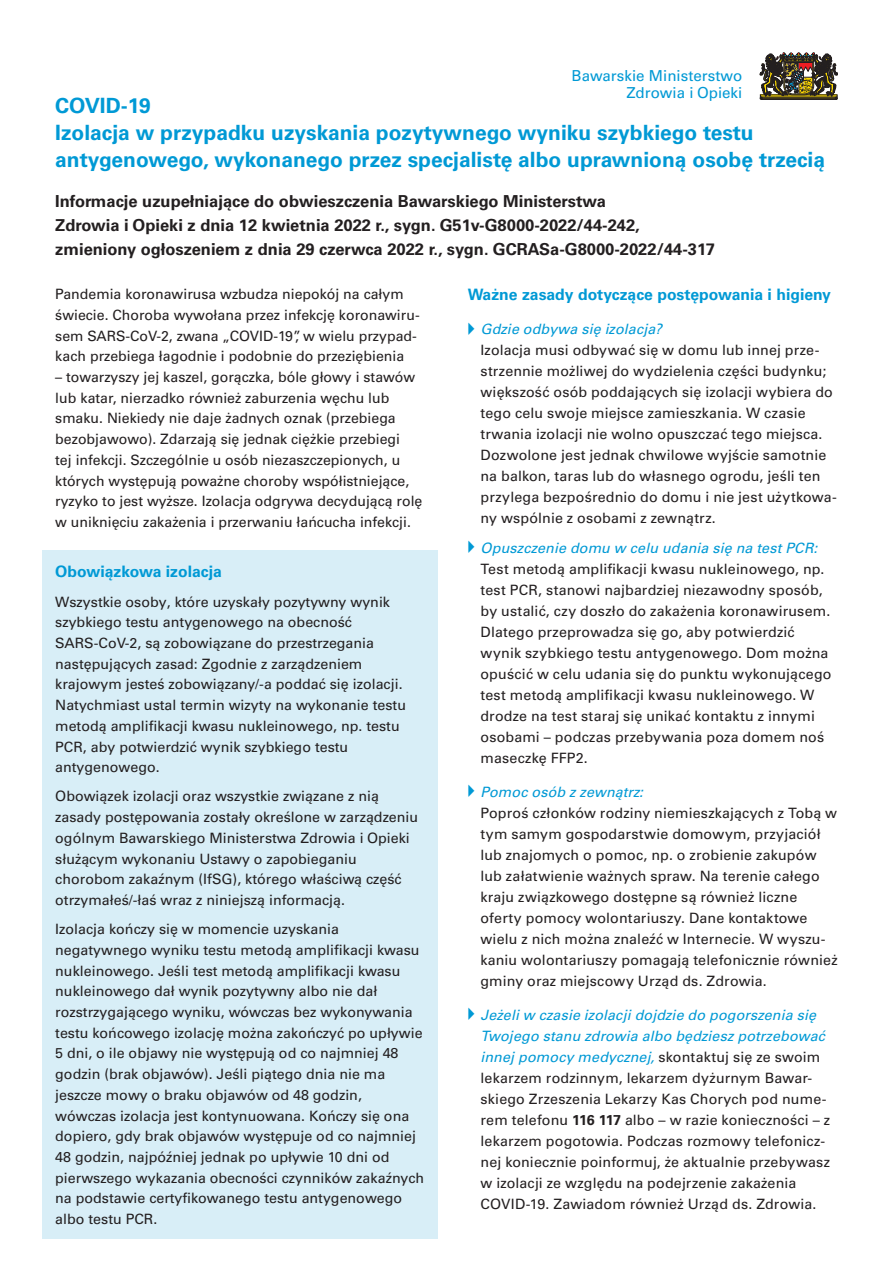
<style>
.page{position:relative;width:893px;height:1263px;background:#fff}
.page>*{position:absolute;margin:0;border:0;box-sizing:border-box;transform-origin:0 0}
.Head1{font:700 21px/27px "Univers LT Pro 65";color:#0099d5}
.Head2{font:700 16.5px/24px "Univers LT Pro 65";color:#231f20}
.Head3{font:700 15.75px "Univers LT Pro 65";color:#0099d5}
.t1{font:15.15px/16.8px "Univers LT Pro 55 Roman";color:#0099d5;text-align:right}
.Fließtext{font:14.25px/20.7px "Univers LT Pro 55 Roman";color:#231f20}
.s1{font-family:"Univers LT Pro 55";font-style:italic;color:#0099d5}
.s2{font-family:"Univers LT Pro 65";font-weight:700}
</style>
<div class="page">
<div style="left:43px;top:550px;width:395px;height:689px;background:#d8eef7"></div>
<svg style="left:760px;top:53px;width:78px;height:47px;background:#655c47"></svg>
<p class="t1" style="left:572px;top:67px;width:172px">Bawarskie Ministerstwo<br>Zdrowia i Opieki</p>
<h1 class="Head1" style="left:55px;top:92px;width:97px">COVID-19</h1>
<h1 class="Head1" style="left:55px;top:119px;width:771px">Izolacja w przypadku uzyskania pozytywnego wyniku szybkiego testu antygenowego, wykonanego przez specjalistę albo uprawnioną osobę trzecią</h1>
<h2 class="Head2" style="left:55px;top:189px;width:661px">Informacje uzupełniające do obwieszczenia Bawarskiego Ministerstwa<br>Zdrowia i Opieki z dnia 12 kwietnia 2022 r., sygn. G51v-G8000-2022/44-242, zmieniony ogłoszeniem z dnia 29 czerwca 2022 r., sygn. GCRASa-G8000-2022/44-317</h2>
<p class="Fließtext" style="left:55px;top:284px;width:366px">Pandemia koronawirusa wzbudza niepokój na całym świecie. Choroba wywołana przez infekcję koronawiru&shy;sem SARS-CoV-2, zwana „COVID-19”, w wielu przypad&shy;kach przebiega łagodnie i podobnie do przeziębienia</p>
<p class="Fließtext" style="left:55px;top:367px;width:369px">– towarzyszy jej kaszel, gorączka, bóle głowy i stawów lub katar, nierzadko również zaburzenia węchu lub smaku. Niekiedy nie daje żadnych oznak (przebiega bezobjawowo). Zdarzają się jednak ciężkie przebiegi<br>tej infekcji. Szczególnie u osób niezaszczepionych, u których występują poważne choroby współistniejące, ryzyko to jest wyższe. Izolacja odgrywa decydującą rolę w uniknięciu zakażenia i przerwaniu łańcucha infekcji.</p>
<h3 class="Head3" style="left:55px;top:562px;width:168px">Obowiązkowa izolacja</h3>
<p class="Fließtext" style="left:55px;top:591px;width:352px">Wszystkie osoby, które uzyskały pozytywny wynik szybkiego testu antygenowego na obecność SARS-CoV-2, są zobowiązane do przestrzegania następujących zasad: Zgodnie z zarządzeniem krajowym jesteś zobowiązany/-a poddać się izolacji.<br>Natychmiast ustal termin wizyty na wykonanie testu metodą amplifikacji kwasu nukleinowego, np. testu PCR, aby potwierdzić wynik szybkiego testu antygenowego.</p>
<p class="Fließtext" style="left:55px;top:786px;width:364px">Obowiązek izolacji oraz wszystkie związane z nią zasady postępowania zostały określone w zarządzeniu ogólnym Bawarskiego Ministerstwa Zdrowia i Opieki służącym wykonaniu Ustawy o zapobieganiu chorobom zakaźnym (IfSG), którego właściwą część otrzymałeś/-łaś wraz z niniejszą informacją.</p>
<p class="Fließtext" style="left:55px;top:919px;width:371px">Izolacja kończy się w momencie uzyskania negatywnego wyniku testu metodą amplifikacji kwasu nukleinowego. Jeśli test metodą amplifikacji kwasu nukleinowego dał wynik pozytywny albo nie dał rozstrzygającego wyniku, wówczas bez wykonywania testu końcowego izolację można zakończyć po upływie 5 dni, o ile objawy nie występują od co najmniej 48 godzin (brak objawów). Jeśli piątego dnia nie ma jeszcze mowy o braku objawów od 48 godzin, wówczas izolacja jest kontynuowana. Kończy się ona dopiero, gdy brak objawów występuje od co najmniej 48 godzin, najpóźniej jednak po upływie 10 dni od pierwszego wykazania obecności czynników zakaźnych na podstawie certyfikowanego testu antygenowego albo testu PCR.</p>
<h3 class="Head3" style="left:468px;top:285px;width:365px">Ważne zasady dotyczące postępowania i higieny</h3>
<p class="Fließtext" style="left:480px;top:319px;width:358px"><span class="s1">Gdzie odbywa się izolacja?<br></span>Izolacja musi odbywać się w domu lub innej prze&shy;strzennie możliwej do wydzielenia części budynku; większość osób poddających się izolacji wybiera do tego celu swoje miejsce zamieszkania. W czasie trwania izolacji nie wolno opuszczać tego miejsca.<br>Dozwolone jest jednak chwilowe wyjście samotnie na balkon, taras lub do własnego ogrodu, jeśli ten przylega bezpośrednio do domu i nie jest użytkowa&shy;ny wspólnie z osobami z zewnątrz.</p>
<p class="Fließtext" style="left:480px;top:537px;width:352px"><span class="s1">Opuszczenie domu w celu udania się na test PCR:<br></span>Test metodą amplifikacji kwasu nukleinowego, np. test PCR, stanowi najbardziej niezawodny sposób, by ustalić, czy doszło do zakażenia koronawirusem.<br>Dlatego przeprowadza się go, aby potwierdzić wynik szybkiego testu antygenowego. Dom można opuścić w celu udania się do punktu wykonującego test metodą amplifikacji kwasu nukleinowego. W drodze na test staraj się unikać kontaktu z innymi osobami – podczas przebywania poza domem noś maseczkę FFP2.</p>
<p class="Fließtext" style="left:480px;top:781px;width:359px"><span class="s1">Pomoc osób z zewnątrz:<br></span>Poproś członków rodziny niemieszkających z Tobą w tym samym gospodarstwie domowym, przyjaciół lub znajomych o pomoc, np. o zrobienie zakupów lub załatwienie ważnych spraw. Na terenie całego kraju związkowego dostępne są również liczne oferty pomocy wolontariuszy. Dane kontaktowe wielu z nich można znaleźć w Internecie. W wyszu&shy;kaniu wolontariuszy pomagają telefonicznie również gminy oraz miejscowy Urząd ds. Zdrowia.</p>
<p class="Fließtext" style="left:480px;top:1004px;width:351px"><span class="s1">Jeżeli w czasie izolacji dojdzie do pogorszenia się Twojego stanu zdrowia albo będziesz potrzebować innej pomocy medycznej,</span> skontaktuj się ze swoim lekarzem rodzinnym, lekarzem dyżurnym Bawar&shy;skiego Zrzeszenia Lekarzy Kas Chorych pod nume&shy;rem telefonu <span class="s2">116 117</span> albo – w razie konieczności – z lekarzem pogotowia. Podczas rozmowy telefonicz&shy;nej koniecznie poinformuj, że aktualnie przebywasz w izolacji ze względu na podejrzenie zakażenia COVID-19. Zawiadom również Urząd ds. Zdrowia.</p>
</div>
